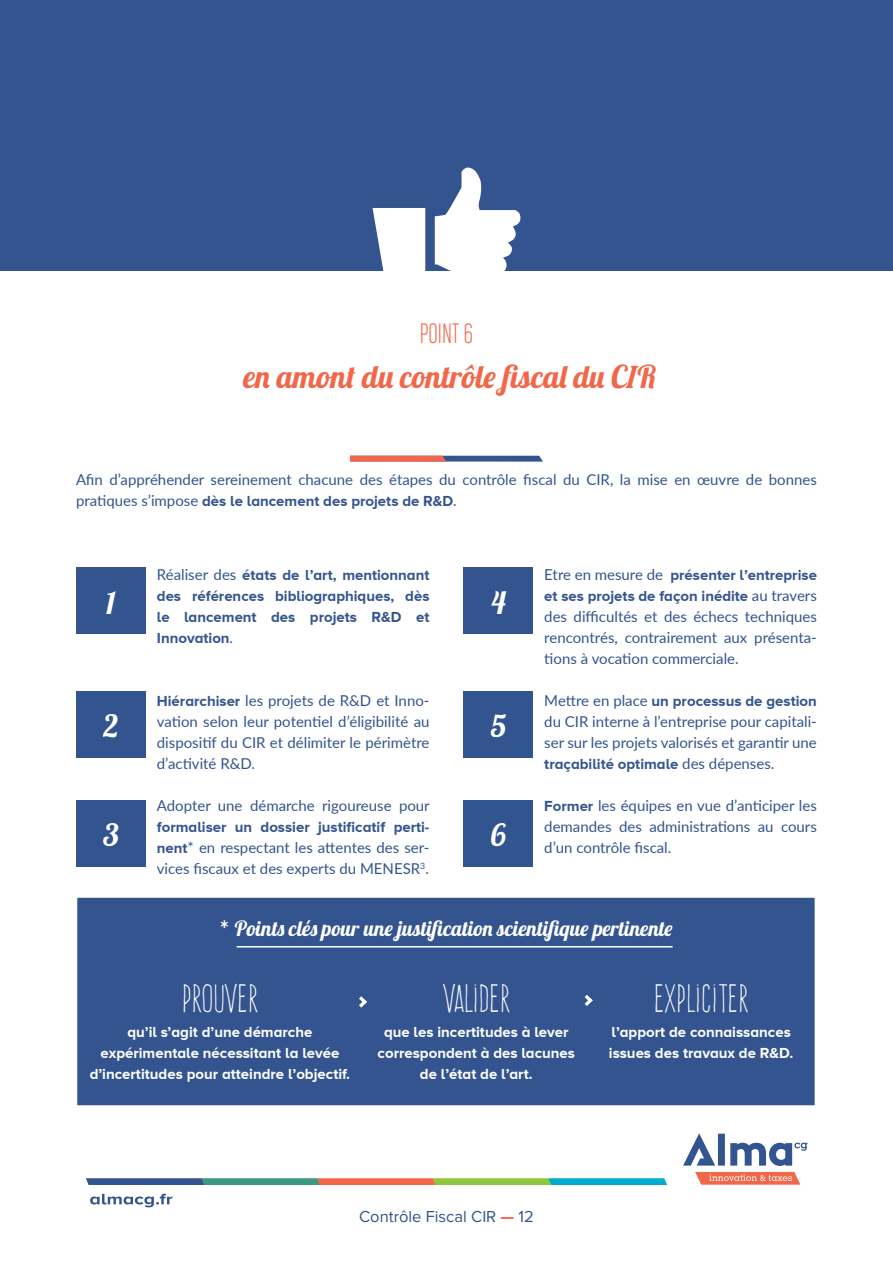
<style>
.page{position:relative;width:893px;height:1263px;background:#fff}
.page>*{position:absolute;margin:0;border:0;box-sizing:border-box;transform-origin:0 0}
.t1{font:34.5px "Frente H1";color:#fff}
.t2{font:31.5px "Lobster 1.4";letter-spacing:.02em;color:#f26649}
.t3{font:30.6px "Lobster 1.4";color:#fff}
.t4{font:30px "Chalet Comprime Milan Eighty";color:#f26649}
.t5{font:21px "Lobster 1.4";color:#fff}
.t6{font:16.5px "Proxima Nova";color:#33548e}
.t7{font:15px/21px "Lato";color:#33548e;text-align:justify}
.t8{font:700 15px/21px "Proxima Nova A";color:#33548e;text-align:justify}
.t9{font:700 15px/21px "Proxima Nova A";color:#fff;text-align:center}
.s1{font-family:"Cheltenham LT";font-weight:700;font-style:italic;font-stretch:condensed}
.s2{font-family:"Lato";font-weight:400}
.s3{font-family:"Proxima Nova A";font-weight:700}
.s4{font-family:"Proxima Nova A";font-weight:700;color:#f26649}
</style>
<div class="page">
<svg style="left:695px;top:1172px;width:105px;height:13px"></svg>
<svg style="left:683px;top:1133px;width:124px;height:33px"></svg>
<svg style="left:86px;top:1178px;width:581px;height:7px;background:#69917e"></svg>
<svg style="left:90px;top:1194px;width:82px;height:13px"></svg>
<div style="left:76px;top:896px;width:740px;height:211px;background:#33548e;border:2px solid #fff"></div>
<div style="left:0;top:0;width:893px;height:270px;background:#33548e"></div>
<svg style="left:350px;top:456px;width:193px;height:6px"></svg>
<svg style="left:373px;top:208px;width:52px;height:63px;background:#ebeef4"></svg>
<svg style="left:435px;top:167px;width:85px;height:104px"></svg>
<div style="left:76px;top:568px;width:70px;height:66px;background:#33548e"></div>
<div style="left:76px;top:691px;width:70px;height:66px;background:#33548e"></div>
<div style="left:76px;top:800px;width:70px;height:66px;background:#33548e"></div>
<div style="left:463px;top:568px;width:70px;height:66px;background:#33548e"></div>
<div style="left:463px;top:691px;width:70px;height:66px;background:#32558f"></div>
<div style="left:463px;top:800px;width:70px;height:66px;background:#32558f"></div>
<svg style="left:359px;top:996px;width:8px;height:12px"></svg>
<svg style="left:584px;top:995px;width:9px;height:11px"></svg>
<hr style="left:892px;top:0;width:1px;height:1263px;background:#03babd">
<hr style="left:237px;top:946px;width:436px;height:1px;background:#fff">
<h3 class="t4" style="left:420px;top:317px;width:55px">POINT 6</h3>
<h2 class="t2" style="left:243px;top:356px;width:414px">en amont du contrôle fiscal du C<span class="s1">I</span>R</h2>
<p class="t7" style="left:76px;top:468px;width:742px">Afin d’appréhender sereinement chacune des étapes du contrôle fiscal du CIR, la mise en œuvre de bonnes</p>
<p class="t8" style="left:76px;top:490px;width:382px"><span class="s2">pratiques s’impose</span> dès le lancement des projets de R&amp;D<span class="s2">.</span></p>
<h3 class="t3" style="left:106px;top:583px;width:11px">1</h3>
<h3 class="t3" style="left:104px;top:707px;width:17px">2</h3>
<h3 class="t3" style="left:103px;top:816px;width:17px">3</h3>
<p class="t8" style="left:157px;top:564px;width:274px"><span class="s2">Réaliser des</span> états de l’art, mentionnant des références bibliographiques, dès le lancement des projets R&amp;D et Innovation<span class="s2">.</span></p>
<p class="t7" style="left:157px;top:689px;width:274px"><span class="s3">Hiérarchiser</span> les projets de R&amp;D et Inno&shy;vation selon leur potentiel d’éligibilité au dispositif du CIR et délimiter le périmètre d’activité R&amp;D.</p>
<p class="t7" style="left:157px;top:794px;width:274px">Adopter une démarche rigoureuse pour</p>
<p class="t8" style="left:157px;top:816px;width:274px">formaliser un dossier justificatif perti-</p>
<p class="t7" style="left:157px;top:836px;width:274px"><span class="s3">nent</span>* en respectant les attentes des ser&shy;vices fiscaux et des experts du MENESR<sup>3</sup>.</p>
<h3 class="t3" style="left:491px;top:583px;width:16px">4</h3>
<h3 class="t3" style="left:491px;top:707px;width:17px">5</h3>
<h3 class="t3" style="left:491px;top:816px;width:17px">6</h3>
<p class="t8" style="left:544px;top:564px;width:274px"><span class="s2">Etre en mesure de</span> présenter l’entreprise et ses projets de façon inédite <span class="s2">au travers</span></p>
<p class="t7" style="left:544px;top:605px;width:274px">des difficultés et des échecs techniques rencontrés, contrairement aux présenta&shy;tions à vocation commerciale.</p>
<p class="t8" style="left:544px;top:690px;width:274px"><span class="s2">Mettre en place</span> un processus de gestion</p>
<p class="t7" style="left:544px;top:710px;width:274px">du CIR interne à l’entreprise pour capitali&shy;ser sur les projets valorisés et garantir une</p>
<p class="t8" style="left:544px;top:753px;width:232px">traçabilité optimale <span class="s2">des dépenses.</span></p>
<p class="t7" style="left:544px;top:794px;width:274px"><span class="s3">Former</span> les équipes en vue d’anticiper les demandes des administrations au cours d’un contrôle fiscal.</p>
<h3 class="t5" style="left:219px;top:915px;width:455px">* Points clés pour une justification scientifique pertinente</h3>
<h1 class="t1" style="left:182px;top:979px;width:78px">PROUVER</h1>
<p class="t9" style="left:90px;top:1021px;width:262px">qu’il s’agit d’une démarche expérimentale nécessitant la levée d’incertitudes pour atteindre l’objectif.</p>
<h1 class="t1" style="left:442px;top:979px;width:69px">VALIDER</h1>
<p class="t9" style="left:378px;top:1021px;width:199px">que les incertitudes à lever correspondent à des lacunes de l’état de l’art.</p>
<h1 class="t1" style="left:654px;top:979px;width:96px">EXPLICITER</h1>
<p class="t9" style="left:609px;top:1021px;width:186px;text-align:left">l’apport de connaissances issues des travaux de R&amp;D.</p>
<p class="t6" style="left:359px;top:1209px;width:176px">Contrôle Fiscal CIR <span class="s4">—</span> 12</p>
</div>
